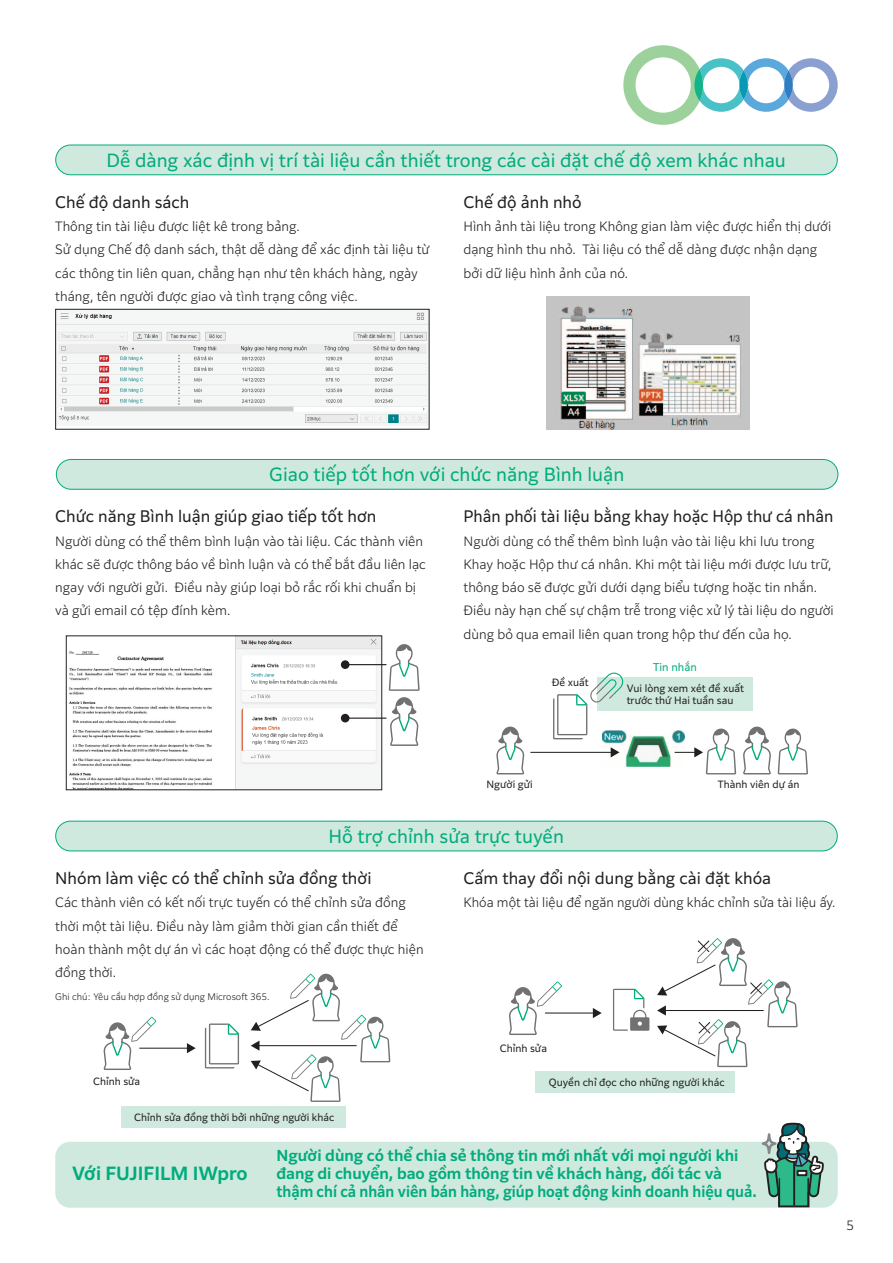
<style>
.page{position:relative;width:893px;height:1263px;background:#fff}
.page>*{position:absolute;margin:0;border:0;box-sizing:border-box;transform-origin:0 0}
.t1{font:18px "Clarimo UDPE";color:#00ac7c}
.t2{font:600 18px "Clarimo UDPE";color:#00ac7c}
.t3{font:15.75px "Clarimo UDPE";color:#231f20}
.t4{font:600 15px/18px "Clarimo UDPE";color:#00ac7c}
.t5{font:300 12.75px/23.2px "Clarimo UDPE";color:#231f20}
.t6{font:10.65px "Clarimo UDPE";color:#00ac7c}
.t7{font:9.9px/12px "Clarimo UDPE";color:#231f20}
.t8{font:300 9px "Clarimo UDPE";color:#231f20}
</style>
<div class="page">
<svg style="left:623px;top:45px;width:215px;height:80px"></svg>
<div style="left:55px;top:1142px;width:783px;height:66px;background:#cfe9de;border-radius:15px"></div>
<div style="left:56px;top:821px;width:781px;height:30px;background:#cfe9de;border-radius:15px"></div>
<div style="left:55px;top:821px;width:783px;height:30px;border:1px solid #00ac7c;border-radius:15px"></div>
<div style="left:56px;top:145px;width:781px;height:30px;background:#cfe9de;border-radius:15px"></div>
<div style="left:55px;top:145px;width:783px;height:30px;border:1px solid #00ac7c;border-radius:15px"></div>
<div style="left:56px;top:459px;width:782px;height:30px;background:#cfe9de;border-radius:15px"></div>
<div style="left:56px;top:459px;width:782px;height:31px;border:1px solid #00ac7c;border-radius:15px"></div>
<div style="left:762px;top:1133px;width:14px;height:21px;border:2px solid #848689;border-radius:50%"></div>
<svg style="left:764px;top:1122px;width:60px;height:86px"></svg>
<div style="left:797px;top:1170px;width:10px;height:6px;border:2px solid #231f20"></div>
<div style="left:122px;top:1106px;width:224px;height:21px;background:#cfe9de"></div>
<svg style="left:205px;top:1023px;width:34px;height:45px"></svg>
<hr style="left:139px;top:1048px;width:49px;height:1px;background:#231f20">
<svg style="left:187px;top:1043px;width:9px;height:10px"></svg>
<svg style="left:103px;top:1017px;width:53px;height:53px"></svg>
<svg style="left:251px;top:974px;width:139px;height:128px"></svg>
<div style="left:536px;top:1071px;width:199px;height:22px;background:#cfe9de"></div>
<hr style="left:545px;top:1012px;width:49px;height:1px;background:#231f20">
<svg style="left:593px;top:1008px;width:9px;height:10px"></svg>
<svg style="left:509px;top:981px;width:53px;height:54px"></svg>
<svg style="left:657px;top:938px;width:141px;height:129px"></svg>
<svg style="left:613px;top:989px;width:36px;height:42px"></svg>
<img style="left:69px;top:638px;width:311px;height:150px">
<hr style="left:345px;top:664px;width:41px;height:1px;background:#231f20">
<div style="left:341px;top:660px;width:8px;height:9px;background:#231f20;border-radius:50%"></div>
<hr style="left:345px;top:717px;width:41px;height:2px;background:#231f20">
<div style="left:341px;top:714px;width:8px;height:8px;background:#231f20;border-radius:50%"></div>
<svg style="left:390px;top:697px;width:29px;height:49px"></svg>
<svg style="left:389px;top:644px;width:31px;height:47px"></svg>
<img style="left:602px;top:730px;width:73px;height:36px">
<hr style="left:530px;top:752px;width:82px;height:1px;background:#231f20">
<svg style="left:611px;top:747px;width:8px;height:10px"></svg>
<div style="left:597px;top:677px;width:156px;height:34px;background:#cfe9de"></div>
<svg style="left:553px;top:673px;width:70px;height:66px"></svg>
<svg style="left:496px;top:727px;width:28px;height:47px"></svg>
<svg style="left:743px;top:727px;width:28px;height:47px"></svg>
<svg style="left:675px;top:728px;width:61px;height:46px"></svg>
<svg style="left:778px;top:728px;width:30px;height:46px"></svg>
<img style="left:547px;top:297px;width:203px;height:132px">
<img style="left:57px;top:312px;width:370px;height:112px">
<div style="left:55px;top:309px;width:374px;height:120px;border:1px solid #231f20"></div>
<h1 class="t1" style="left:106px;top:153px;width:681px">Dễ dàng xác định vị trí tài liệu cần thiết trong các cài đặt chế độ xem khác nhau</h1>
<p class="t3" style="left:55px;top:196px;width:136px">Chế độ danh sách</p>
<p class="t5" style="left:55px;top:216px;width:376px">Thông tin tài liệu được liệt kê trong bảng.<br>Sử dụng Chế độ danh sách, thật dễ dàng để xác định tài liệu từ các thông tin liên quan, chẳng hạn như tên khách hàng, ngày tháng, tên người được giao và tình trạng công việc.</p>
<p class="t3" style="left:463px;top:196px;width:120px">Chế độ ảnh nhỏ</p>
<p class="t5" style="left:463px;top:216px;width:369px">Hình ảnh tài liệu trong Không gian làm việc được hiển thị dưới dạng hình thu nhỏ. Tài liệu có thể dễ dàng được nhận dạng bởi dữ liệu hình ảnh của nó.</p>
<h1 class="t1" style="left:269px;top:467px;width:356px">Giao tiếp tốt hơn với chức năng Bình luận</h1>
<p class="t3" style="left:55px;top:510px;width:323px">Chức năng Bình luận giúp giao tiếp tốt hơn</p>
<p class="t5" style="left:55px;top:530px;width:372px">Người dùng có thể thêm bình luận vào tài liệu. Các thành viên khác sẽ được thông báo về bình luận và có thể bắt đầu liên lạc ngay với người gửi. Điều này giúp loại bỏ rắc rối khi chuẩn bị và gửi email có tệp đính kèm.</p>
<p class="t3" style="left:463px;top:510px;width:371px">Phân phối tài liệu bằng khay hoặc Hộp thư cá nhân</p>
<p class="t5" style="left:463px;top:530px;width:372px">Người dùng có thể thêm bình luận vào tài liệu khi lưu trong Khay hoặc Hộp thư cá nhân. Khi một tài liệu mới được lưu trữ, thông báo sẽ được gửi dưới dạng biểu tượng hoặc tin nhắn.<br>Điều này hạn chế sự chậm trễ trong việc xử lý tài liệu do người dùng bỏ qua email liên quan trong hộp thư đến của họ.</p>
<p class="t7" style="left:552px;top:678px;width:38px">Đề xuất</p>
<p class="t6" style="left:653px;top:662px;width:45px">Tin nhắn</p>
<p class="t7" style="left:627px;top:683px;width:119px">Vui lòng xem xét đề xuất trước thứ Hai tuần sau</p>
<p class="t7" style="left:486px;top:780px;width:48px">Người gửi</p>
<p class="t7" style="left:718px;top:780px;width:83px">Thành viên dự án</p>
<h1 class="t1" style="left:328px;top:829px;width:237px">Hỗ trợ chỉnh sửa trực tuyến</h1>
<p class="t3" style="left:55px;top:872px;width:318px">Nhóm làm việc có thể chỉnh sửa đồng thời</p>
<p class="t5" style="left:55px;top:892px;width:370px">Các thành viên có kết nối trực tuyến có thể chỉnh sửa đồng thời một tài liệu. Điều này làm giảm thời gian cần thiết để hoàn thành một dự án vì các hoạt động có thể được thực hiện đồng thời.</p>
<p class="t8" style="left:55px;top:993px;width:216px">Ghi chú: Yêu cầu hợp đồng sử dụng Microsoft 365.</p>
<p class="t3" style="left:463px;top:872px;width:309px">Cấm thay đổi nội dung bằng cài đặt khóa</p>
<p class="t5" style="left:463px;top:892px;width:373px">Khóa một tài liệu để ngăn người dùng khác chỉnh sửa tài liệu ấy.</p>
<p class="t7" style="left:500px;top:1043px;width:49px">Chỉnh sửa</p>
<p class="t7" style="left:93px;top:1076px;width:49px">Chỉnh sửa</p>
<p class="t7" style="left:549px;top:1077px;width:177px">Quyền chỉ đọc cho những người khác</p>
<p class="t7" style="left:134px;top:1112px;width:202px">Chỉnh sửa đồng thời bởi những người khác</p>
<h1 class="t2" style="left:72px;top:1166px;width:177px">Với FUJIFILM IWpro</h1>
<p class="t4" style="left:276px;top:1148px;width:482px">Người dùng có thể chia sẻ thông tin mới nhất với mọi người khi đang di chuyển, bao gồm thông tin về khách hàng, đối tác và thậm chí cả nhân viên bán hàng, giúp hoạt động kinh doanh hiệu quả.</p>
<p class="t5" style="left:846px;top:1215px;width:10px">5</p>
</div>
